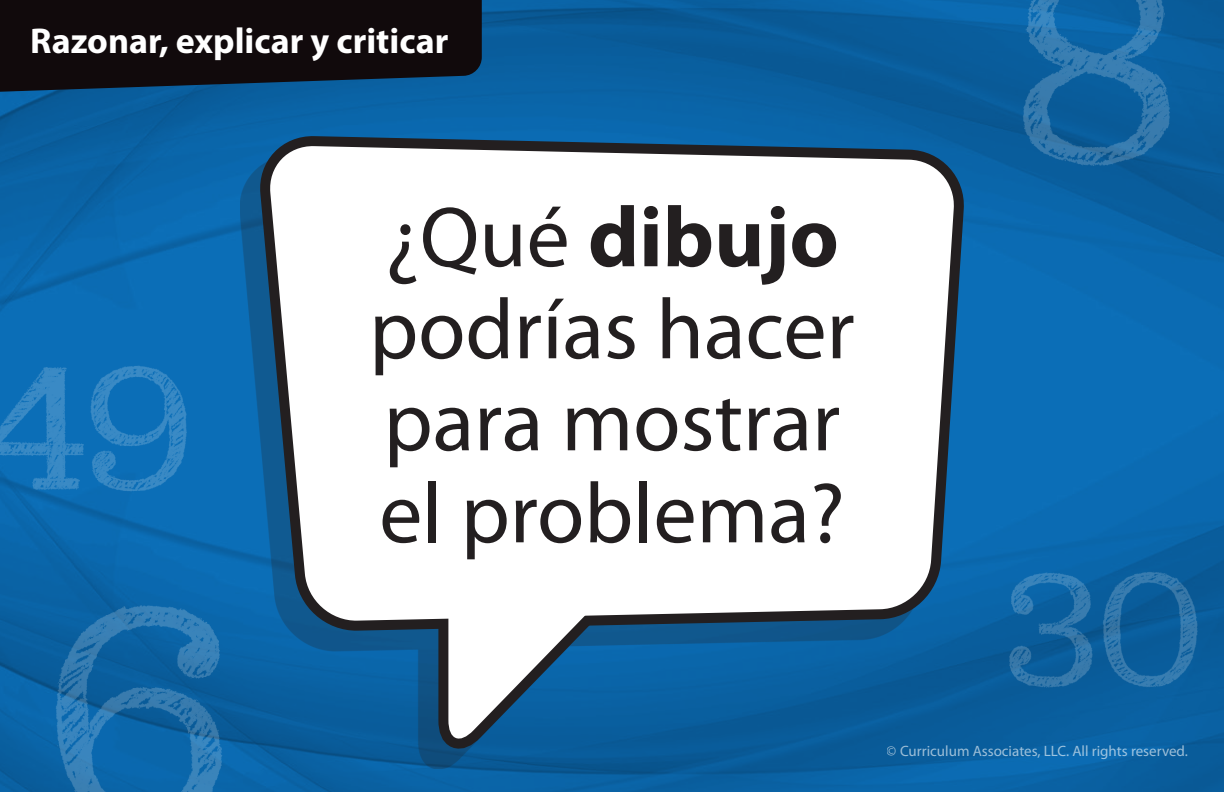
<style>
.page{position:relative;width:1224px;height:792px;background:#fff}
.page>*{position:absolute;margin:0;border:0;box-sizing:border-box;transform-origin:0 0}
.Myriad_43_46{font:86px/92px "Myriad Pro";color:#231f20}
.t1{font:700 36px "Myriad Pro";color:#fff}
.t2{font:15px "Myriad Pro";color:#fff}
.s1{font-weight:700}
</style>
<div class="page">
<img style="left:0;top:0;width:1224px;height:792px">
<img style="left:45px;top:601px;width:187px;height:191px">
<img style="left:1015px;top:0;width:163px;height:174px">
<img style="left:0;top:356px;width:87px;height:145px">
<img style="left:87px;top:356px;width:105px;height:145px">
<img style="left:1000px;top:564px;width:93px;height:132px">
<img style="left:1093px;top:564px;width:106px;height:132px">
<div style="left:240px;top:156px;width:704px;height:613px;background:#231f20;opacity:.25"></div>
<svg style="left:268px;top:126px;width:709px;height:503px;background:#0e5c97"></svg>
<svg style="left:268px;top:146px;width:687px;height:475px"></svg>
<svg style="left:428px;top:562px;width:206px;height:183px"></svg>
<svg style="left:0;top:0;width:482px;height:94px;background:#10131c"></svg>
<p class="t1" style="left:30px;top:21px;width:420px">Razonar, explicar y criticar</p>
<p class="Myriad_43_46" style="left:369px;top:193px;width:487px">¿Qué <span class="s1">dibujo </span>podrías hacer para mostrar el problema?</p>
<p class="t2" style="left:887px;top:743px;width:303px">© Curriculum Associates, LLC. All rights reserved.</p>
</div>
